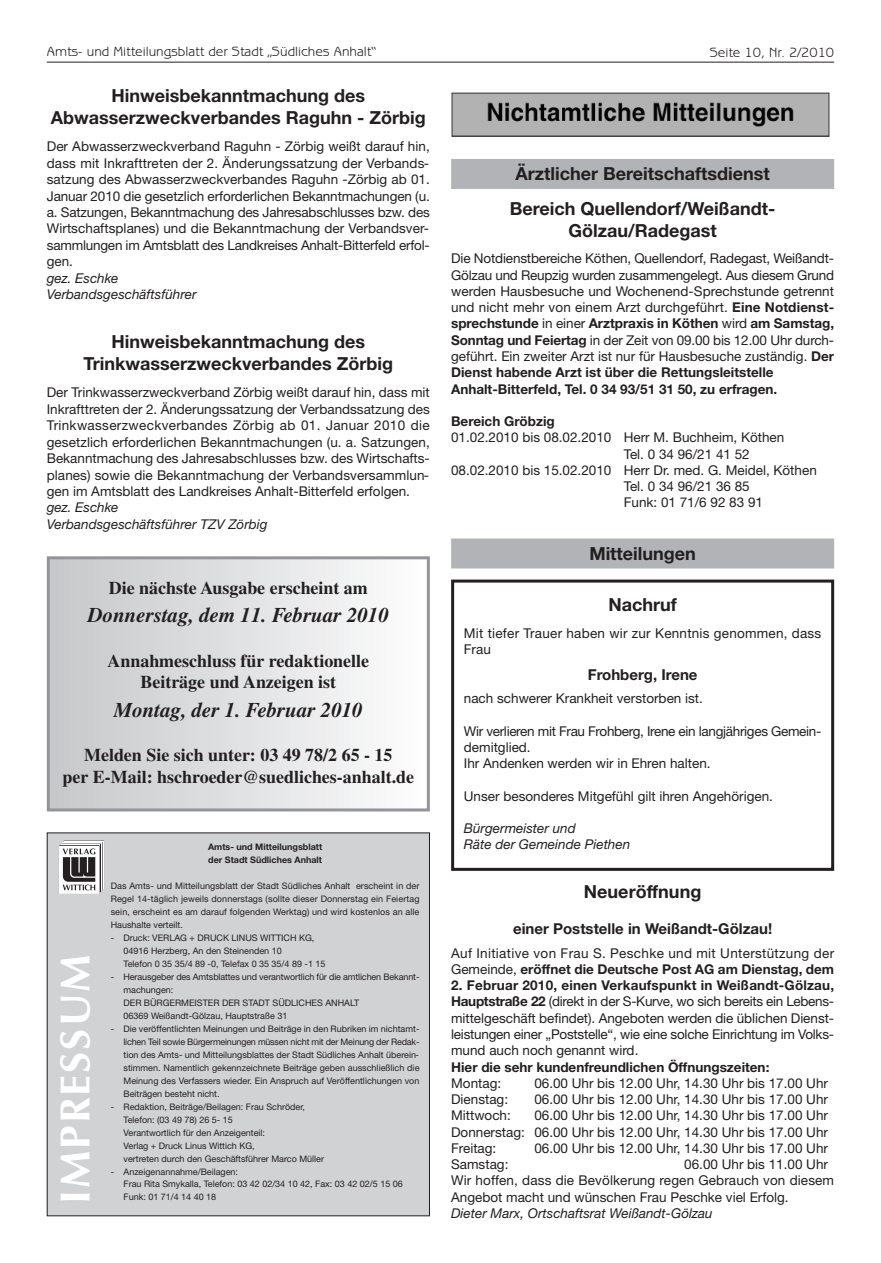
<style>
.page{position:relative;width:881px;height:1263px;background:#fff}
.page>*{position:absolute;margin:0;border:0;box-sizing:border-box;transform-origin:0 0}
.t1{font:700 42px "Optima";letter-spacing:.05em;color:#fff}
.t2{font:italic 700 21px "Times LT";color:#231f20}
.t3{font:700 18px/21.9px "Helvetica Neue LT";color:#231f20;text-align:center}
.t4{font:700 18px/21.6px "Times LT";color:#231f20;text-align:center}
.t5{font:700 15px "Helvetica Neue LT";color:#231f20}
.t6{font:13.5px/16.2px "Helvetica Neue LT";color:#231f20;text-align:justify}
.t7{font:italic 13.5px/16.5px "Helvetica Neue LT";color:#231f20}
.t8{font:13.5px/16.2px "Helvetica Neue LT";letter-spacing:-.02em;color:#231f20}
.t9{font:13.5px/16.2px "Helvetica Neue LT";letter-spacing:.025em;color:#231f20}
.t10{font:13.5px "Benguiat Gothic";color:#231f20}
.t11{font:700 13.5px "Helvetica Neue LT";color:#231f20}
.t12{font:9px/12.9px "Helvetica Neue LT";color:#231f20}
.t13{font:700 9px/12.9px "Helvetica Neue LT";color:#231f20}
.s1{font-weight:700}
</style>
<div class="page">
<div style="left:451px;top:580px;width:382px;height:291px;border:3px solid #231f20"></div>
<hr style="left:47px;top:62px;width:786px;height:1px;background:#231f20">
<div style="left:451px;top:159px;width:382px;height:30px;background:#b2b3b7"></div>
<div style="left:451px;top:538px;width:382px;height:30px;background:#b2b3b7"></div>
<div style="left:451px;top:89px;width:378px;height:51px;background:linear-gradient(to right,#fff,#fff)"></div>
<img style="left:451px;top:93px;width:378px;height:44px">
<div style="left:47px;top:833px;width:382px;height:383px;background:#d1d2d4"></div>
<svg style="left:59px;top:840px;width:45px;height:54px;background:#a3a2a2"></svg>
<div style="left:50px;top:559px;width:376px;height:249px;background:linear-gradient(to right,#c6c7c9,#fdfdfd)"></div>
<div style="left:47px;top:556px;width:382px;height:255px;border:3px solid #939598"></div>
<p class="t10" style="left:47px;top:47px;width:330px">Amts- und Mitteilungsblatt der Stadt „Südliches Anhalt“</p>
<p class="t10" style="left:709px;top:47px;width:126px">Seite 10, Nr. 2/2010</p>
<h3 class="t3" style="left:51px;top:86px;width:376px">Hinweisbekanntmachung des<br>Abwasserzweckverbandes Raguhn - Zörbig</h3>
<p class="t6" style="left:47px;top:139px;width:384px">Der Abwasserzweckverband Raguhn - Zörbig weißt darauf hin, dass mit Inkrafttreten der 2. Änderungssatzung der Verbands&shy;satzung des Abwasserzweckverbandes Raguhn -Zörbig ab 01.<br>Januar 2010 die gesetzlich erforderlichen Bekanntmachungen (u. a. Satzungen, Bekanntmachung des Jahresabschlusses bzw. des Wirtschaftsplanes) und die Bekanntmachung der Verbandsver&shy;sammlungen im Amtsblatt des Landkreises Anhalt-Bitterfeld erfol&shy;gen.</p>
<p class="t7" style="left:47px;top:271px;width:151px">gez. Eschke<br>Verbandsgeschäftsführer</p>
<h3 class="t3" style="left:83px;top:332px;width:311px">Hinweisbekanntmachung des<br>Trinkwasserzweckverbandes Zörbig</h3>
<p class="t6" style="left:47px;top:385px;width:384px">Der Trinkwasserzweckverband Zörbig weißt darauf hin, dass mit Inkrafttreten der 2. Änderungssatzung der Verbandssatzung des Trinkwasserzweckverbandes Zörbig ab 01. Januar 2010 die gesetzlich erforderlichen Bekanntmachungen (u. a. Satzungen, Bekanntmachung des Jahresabschlusses bzw. des Wirtschafts&shy;planes) sowie die Bekanntmachung der Verbandsversammlun&shy;gen im Amtsblatt des Landkreises Anhalt-Bitterfeld erfolgen.</p>
<p class="t7" style="left:47px;top:501px;width:222px">gez. Eschke<br>Verbandsgeschäftsführer TZV Zörbig</p>
<h3 class="t4" style="left:109px;top:577px;width:260px">Die nächste Ausgabe erscheint am</h3>
<h2 class="t2" style="left:88px;top:602px;width:302px">Donnerstag, dem 11. Februar 2010</h2>
<h3 class="t4" style="left:107px;top:650px;width:263px">Annahmeschluss für redaktionelle<br>Beiträge und Anzeigen ist</h3>
<h2 class="t2" style="left:114px;top:697px;width:250px">Montag, der 1. Februar 2010</h2>
<h3 class="t4" style="left:63px;top:744px;width:353px">Melden Sie sich unter: 03 49 78/2 65 - 15<br>per E-Mail: hschroeder@suedliches-anhalt.de</h3>
<h1 class="t1" style="left:58px;top:1204px;width:251px;rotate:-90deg">IMPRESSUM</h1>
<p class="t13" style="left:208px;top:841px;width:116px">Amts- und Mitteilungsblatt der Stadt Südliches Anhalt</p>
<p class="t12" style="left:111px;top:880px;width:310px;text-align:justify">Das Amts- und Mitteilungsblatt der Stadt Südliches Anhalt erscheint in der Regel 14-täglich jeweils donnerstags (sollte dieser Donnerstag ein Feiertag sein, erscheint es am darauf folgenden Werktag) und wird kostenlos an alle Haushalte verteilt.</p>
<p class="t12" style="left:123px;top:932px;width:203px;text-indent:-13px">- Druck: VERLAG + DRUCK LINUS WITTICH KG,<br>04916 Herzberg, An den Steinenden 10<br>Telefon 0 35 35/4 89 -0, Telefax 0 35 35/4 89 -1 15</p>
<p class="t12" style="left:123px;top:971px;width:297px;text-indent:-13px">- Herausgeber des Amtsblattes und verantwortlich für die amtlichen Bekannt&shy;machungen:<br>DER BÜRGERMEISTER DER STADT SÜDLICHES ANHALT<br>06369 Weißandt-Gölzau, Hauptstraße 31</p>
<p class="t12" style="left:123px;top:1023px;width:297px;text-align:justify;text-indent:-13px">- Die veröffentlichten Meinungen und Beiträge in den Rubriken im nichtamt&shy;lichen Teil sowie Bürgermeinungen müssen nicht mit der Meinung der Redak&shy;tion des Amts- und Mitteilungsblattes der Stadt Südliches Anhalt überein&shy;stimmen. Namentlich gekennzeichnete Beiträge geben ausschließlich die Meinung des Verfassers wieder. Ein Anspruch auf Veröffentlichungen von Beiträgen besteht nicht.</p>
<p class="t12" style="left:123px;top:1101px;width:202px;text-indent:-13px">- Redaktion, Beiträge/Beilagen: Frau Schröder, Telefon: (03 49 78) 26 5- 15<br>Verantwortlich für den Anzeigenteil:<br>Verlag + Druck Linus Wittich KG,<br>vertreten durch den Geschäftsführer Marco Müller</p>
<p class="t12" style="left:123px;top:1166px;width:281px;text-indent:-13px">- Anzeigenannahme/Beilagen:<br>Frau Rita Smykalla, Telefon: 03 42 02/34 10 42, Fax: 03 42 02/5 15 06</p>
<p class="t12" style="left:123px;top:1192px;width:94px">Funk: 01 71/4 14 40 18</p>
<h3 class="t3" style="left:509px;top:158px;width:267px;line-height:34.3px">Ärztlicher Bereitschaftsdienst<br>Bereich Quellendorf/Weißandt-</h3>
<h3 class="t3" style="left:568px;top:221px;width:150px">Gölzau/Radegast</h3>
<p class="t6" style="left:451px;top:252px;width:384px;text-align:left">Die Notdienstbereiche Köthen, Quellendorf, Radegast, Weißandt-Gölzau und Reupzig wurden zusammengelegt. Aus diesem Grund werden Hausbesuche und Wochenend-Sprechstunde getrennt und nicht mehr von einem Arzt durchgeführt. <span class="s1">Eine Notdienst&shy;sprechstunde</span> in einer <span class="s1">Arztpraxis in Köthen</span> wird <span class="s1">am Samstag, Sonntag und Feiertag</span> in der Zeit von 09.00 bis 12.00 Uhr durch&shy;geführt. Ein zweiter Arzt ist nur für Hausbesuche zuständig. <span class="s1">Der Dienst habende Arzt ist über die Rettungsleitstelle Anhalt-Bitterfeld, Tel. 0 34 93/51 31 50, zu erfragen.</span></p>
<p class="t11" style="left:451px;top:416px;width:105px">Bereich Gröbzig</p>
<p class="t6" style="left:451px;top:431px;width:334px">01.02.2010 bis 08.02.2010 Herr M. Buchheim, Köthen</p>
<p class="t6" style="left:623px;top:447px;width:127px">Tel. 0 34 96/21 41 52</p>
<p class="t6" style="left:451px;top:463px;width:367px">08.02.2010 bis 15.02.2010 Herr Dr. med. G. Meidel, Köthen</p>
<p class="t6" style="left:623px;top:479px;width:127px">Tel. 0 34 96/21 36 85</p>
<p class="t6" style="left:623px;top:496px;width:141px">Funk: 01 71/6 92 83 91</p>
<h3 class="t3" style="left:589px;top:544px;width:108px">Mitteilungen</h3>
<h3 class="t3" style="left:608px;top:595px;width:70px">Nachruf</h3>
<p class="t6" style="left:463px;top:626px;width:359px">Mit tiefer Trauer haben wir zur Kenntnis genommen, dass<br>Frau</p>
<p class="t5" style="left:587px;top:669px;width:111px">Frohberg, Irene</p>
<p class="t6" style="left:463px;top:691px;width:240px">nach schwerer Krankheit verstorben ist.</p>
<p class="t8" style="left:463px;top:724px;width:359px">Wir verlieren mit Frau Frohberg, Irene ein langjähriges Gemein&shy;demitglied.<br>Ihr Andenken werden wir in Ehren halten.</p>
<p class="t6" style="left:463px;top:789px;width:310px">Unser besonderes Mitgefühl gilt ihren Angehörigen.</p>
<p class="t7" style="left:463px;top:821px;width:168px">Bürgermeister und<br>Räte der Gemeinde Piethen</p>
<h3 class="t3" style="left:583px;top:882px;width:119px">Neueröffnung</h3>
<p class="t5" style="left:513px;top:924px;width:260px">einer Poststelle in Weißandt-Gölzau!</p>
<p class="t9" style="left:451px;top:946px;width:384px">Auf Initiative von Frau S. Peschke und mit Unterstützung der<br>Gemeinde, <span class="s1">eröffnet die Deutsche Post AG am Dienstag, dem</span></p>
<p class="t6" style="left:451px;top:979px;width:384px"><span class="s1">2. Februar 2010, einen Verkaufspunkt in Weißandt-Gölzau, Hauptstraße 22</span> (direkt in der S-Kurve, wo sich bereits ein Lebens&shy;mittelgeschäft befindet). Angeboten werden die üblichen Dienst&shy;leistungen einer „Poststelle“, wie eine solche Einrichtung im Volks&shy;mund auch noch genannt wird.</p>
<p class="t11" style="left:451px;top:1062px;width:319px">Hier die sehr kundenfreundlichen Öffnungszeiten:</p>
<p class="t6" style="left:451px;top:1076px;width:52px">Montag:</p>
<p class="t6" style="left:534px;top:1076px;width:295px">06.00 Uhr bis 12.00 Uhr, 14.30 Uhr bis 17.00 Uhr</p>
<p class="t6" style="left:451px;top:1092px;width:58px">Dienstag:</p>
<p class="t6" style="left:534px;top:1092px;width:295px">06.00 Uhr bis 12.00 Uhr, 14.30 Uhr bis 17.00 Uhr</p>
<p class="t6" style="left:451px;top:1109px;width:61px">Mittwoch:</p>
<p class="t6" style="left:451px;top:1109px;width:378px;text-indent:83px">06.00 Uhr bis 12.00 Uhr, 14.30 Uhr bis 17.00 Uhr Donnerstag: 06.00 Uhr bis 12.00 Uhr, 14.30 Uhr bis 17.00 Uhr Freitag:</p>
<p class="t6" style="left:534px;top:1141px;width:295px">06.00 Uhr bis 12.00 Uhr, 14.30 Uhr bis 17.00 Uhr</p>
<p class="t6" style="left:451px;top:1157px;width:59px">Samstag:</p>
<p class="t6" style="left:451px;top:1157px;width:384px;text-align:left;text-indent:233px">06.00 Uhr bis 11.00 Uhr<br>Wir hoffen, dass die Bevölkerung regen Gebrauch von diesem<br>Angebot macht und wünschen Frau Peschke viel Erfolg.</p>
<p class="t7" style="left:451px;top:1206px;width:263px">Dieter Marx, Ortschaftsrat Weißandt-Gölzau</p>
</div>
